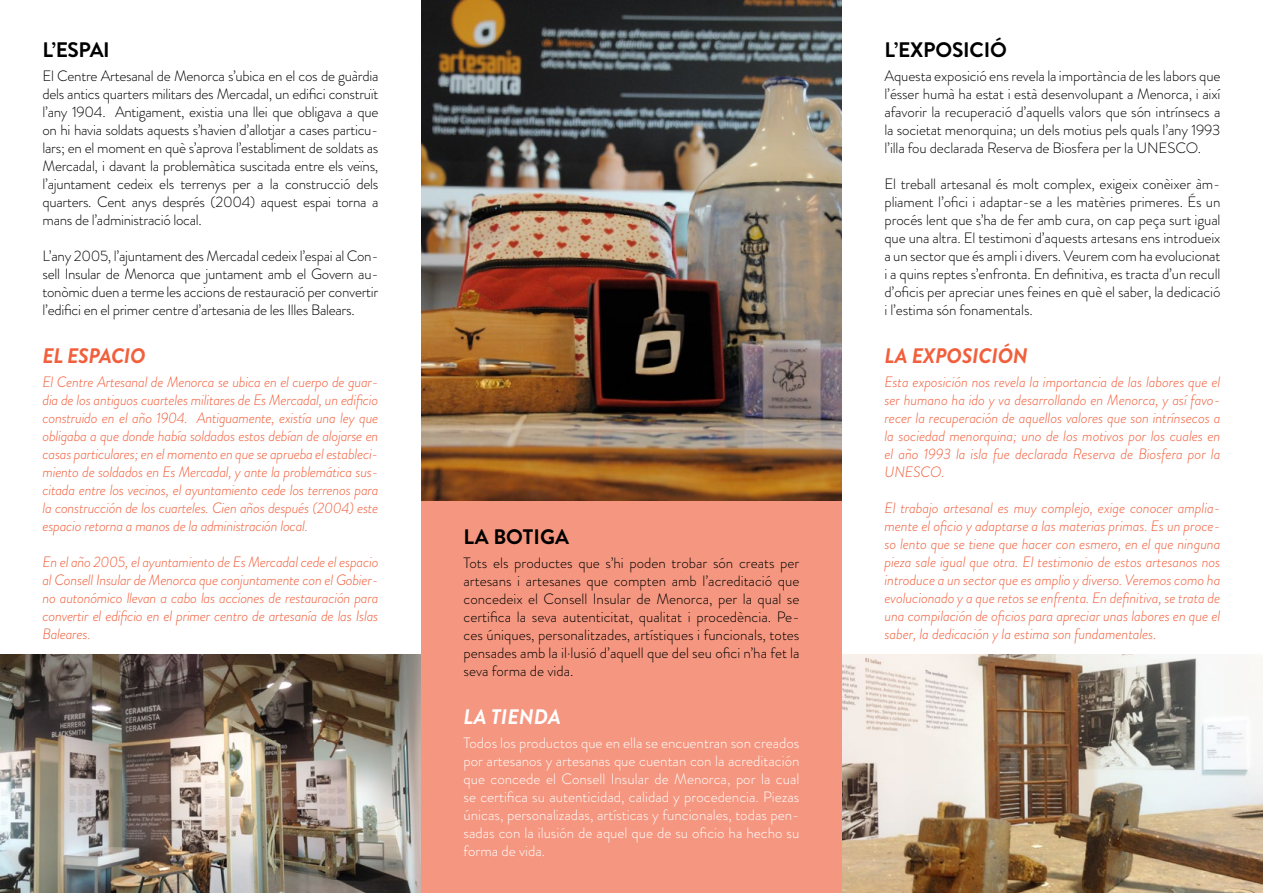
<style>
.page{position:relative;width:1263px;height:893px;background:#fff}
.page>*{position:absolute;margin:0;border:0;box-sizing:border-box;transform-origin:0 0}
.t1{font:700 21px "Brandon Grotesque";letter-spacing:-.01em;color:#000}
.t2{font:italic 700 21px "Brandon Grotesque";letter-spacing:-.01em;color:#f15f3c}
.t3{font:italic 700 21px "Brandon Grotesque";color:#fff}
.t4{font:300 15px/18px "Brandon Grotesque";letter-spacing:-.01em;color:#000;text-align:justify}
.t5{font:italic 300 15px/18px "Brandon Grotesque";letter-spacing:-.02em;color:#f15f3c;text-align:justify}
.t6{font:300 15px/18px "Brandon Grotesque";color:#fff;text-align:justify}
</style>
<div class="page">
<div style="left:421px;top:500px;width:421px;height:393px;background:#f59780"></div>
<img style="left:421px;top:0;width:421px;height:500px">
<img style="left:842px;top:654px;width:421px;height:239px">
<img style="left:0;top:654px;width:421px;height:239px">
<h1 class="t1" style="left:43px;top:35px;width:69px">L’ESPAI</h1>
<p class="t4" style="left:43px;top:67px;width:337px">El Centre Artesanal de Menorca s’ubica en el cos de guàrdia dels antics quarters militars des Mercadal, un edifici construït l’any 1904. Antigament, existia una llei que obligava a que on hi havia soldats aquests s’havien d’allotjar a cases particu&shy;lars; en el moment en què s’aprova l’establiment de soldats as Mercadal, i davant la problemàtica suscitada entre els veïns, l’ajuntament cedeix els terrenys per a la construcció dels quarters. Cent anys després (2004) aquest espai torna a mans de l’administració local.</p>
<p class="t4" style="left:43px;top:247px;width:337px">L’any 2005, l’ajuntament des Mercadal cedeix l’espai al Con&shy;sell Insular de Menorca que juntament amb el Govern au&shy;tonòmic duen a terme les accions de restauració per convertir l’edifici en el primer centre d’artesania de les Illes Balears.</p>
<h1 class="t2" style="left:43px;top:341px;width:104px">EL ESPACIO</h1>
<p class="t5" style="left:43px;top:373px;width:337px">El Centre Artesanal de Menorca se ubica en el cuerpo de guar&shy;dia de los antiguos cuarteles militares de Es Mercadal, un edificio construido en el año 1904. Antiguamente, existía una ley que obligaba a que donde había soldados estos debían de alojarse en casas particulares; en el momento en que se aprueba el estableci&shy;miento de soldados en Es Mercadal, y ante la problemática sus&shy;citada entre los vecinos, el ayuntamiento cede los terrenos para la construcción de los cuarteles. Cien años después (2004) este espacio retorna a manos de la administración local.</p>
<p class="t5" style="left:43px;top:553px;width:337px">En el año 2005, el ayuntamiento de Es Mercadal cede el espacio al Consell Insular de Menorca que conjuntamente con el Gobier&shy;no autonómico llevan a cabo las acciones de restauración para convertir el edificio en el primer centro de artesanía de las Islas Baleares.</p>
<h1 class="t1" style="left:463px;top:522px;width:107px">LA BOTIGA</h1>
<p class="t4" style="left:463px;top:554px;width:337px">Tots els productes que s’hi poden trobar són creats per artesans i artesanes que compten amb l’acreditació que concedeix el Consell Insular de Menorca, per la qual se certifica la seva autenticitat, qualitat i procedència. Pe&shy;ces úniques, personalitzades, artístiques i funcionals, totes pensades amb la il·lusió d’aquell que del seu ofici n’ha fet la seva forma de vida.</p>
<h1 class="t3" style="left:463px;top:702px;width:99px">LA TIENDA</h1>
<p class="t6" style="left:463px;top:734px;width:337px">Todos los productos que en ella se encuentran son creados por artesanos y artesanas que cuentan con la acreditación que concede el Consell Insular de Menorca, por la cual se certifica su autenticidad, calidad y procedencia. Piezas únicas, personalizadas, artísticas y funcionales, todas pen&shy;sadas con la ilusión de aquel que de su oficio ha hecho su forma de vida.</p>
<h1 class="t1" style="left:884px;top:35px;width:124px">L’EXPOSICIÓ</h1>
<p class="t4" style="left:884px;top:67px;width:337px">Aquesta exposició ens revela la importància de les labors que l’ésser humà ha estat i està desenvolupant a Menorca, i així afavorir la recuperació d’aquells valors que són intrínsecs a la societat menorquina; un dels motius pels quals l’any 1993 l’illa fou declarada Reserva de Biosfera per la UNESCO.</p>
<p class="t4" style="left:884px;top:175px;width:337px">El treball artesanal és molt complex, exigeix conèixer àm&shy;pliament l’ofici i adaptar-se a les matèries primeres. És un procés lent que s’ha de fer amb cura, on cap peça surt igual que una altra. El testimoni d’aquests artesans ens introdueix a un sector que és ampli i divers. Veurem com ha evolucionat i a quins reptes s’enfronta. En definitiva, es tracta d’un recull d’oficis per apreciar unes feines en què el saber, la dedicació i l’estima són fonamentals.</p>
<h1 class="t2" style="left:884px;top:341px;width:145px">LA EXPOSICIÓN</h1>
<p class="t5" style="left:884px;top:373px;width:337px">Esta exposición nos revela la importancia de las labores que el ser humano ha ido y va desarrollando en Menorca, y así favo&shy;recer la recuperación de aquellos valores que son intrínsecos a la sociedad menorquina; uno de los motivos por los cuales en el año 1993 la isla fue declarada Reserva de Biosfera por la UNESCO.</p>
<p class="t5" style="left:884px;top:499px;width:337px">El trabajo artesanal es muy complejo, exige conocer amplia&shy;mente el oficio y adaptarse a las materias primas. Es un proce&shy;so lento que se tiene que hacer con esmero, en el que ninguna pieza sale igual que otra. El testimonio de estos artesanos nos introduce a un sector que es amplio y diverso. Veremos como ha evolucionado y a que retos se enfrenta. En definitiva, se trata de una compilación de oficios para apreciar unas labores en que el saber, la dedicación y la estima son fundamentales.</p>
</div>
